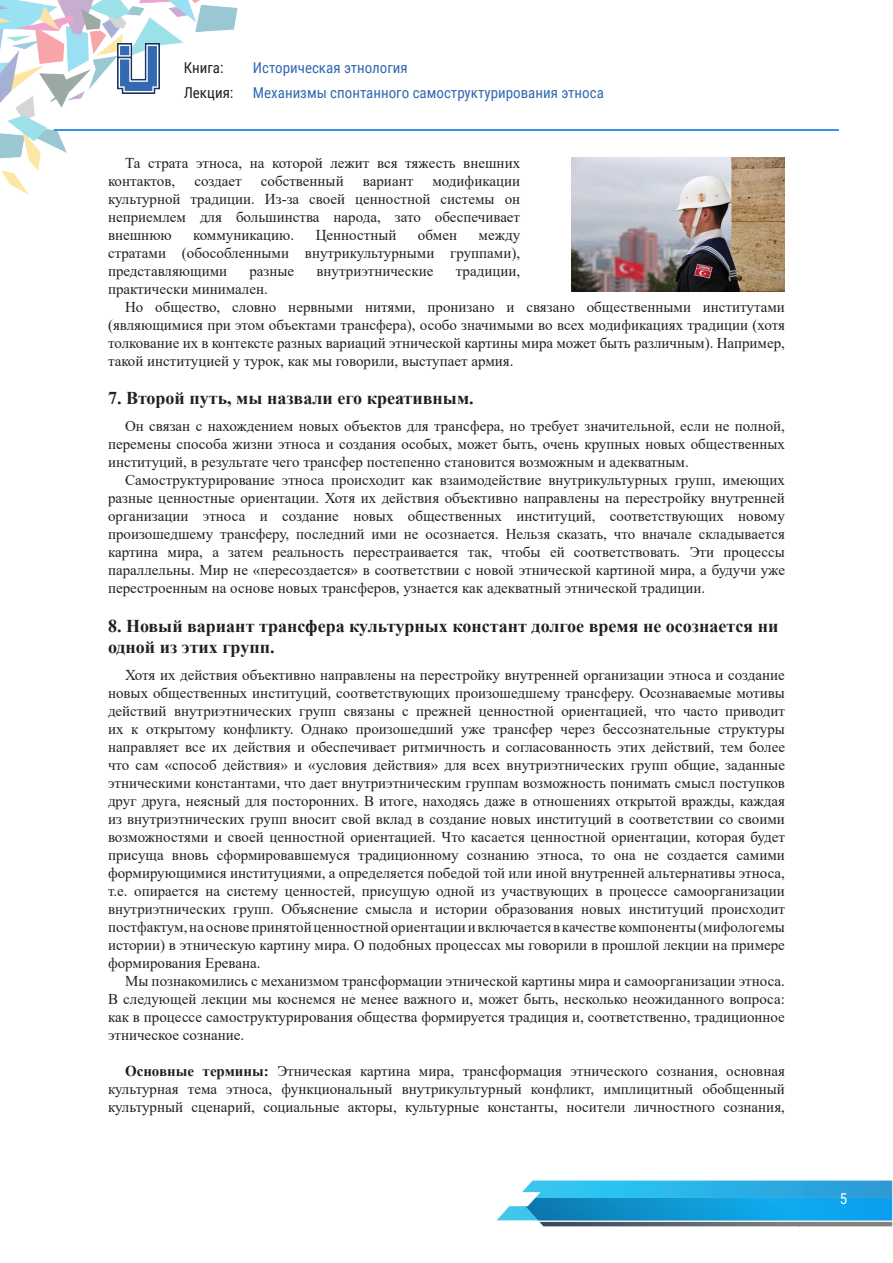
<style>
.page{position:relative;width:893px;height:1263px;background:#fff}
.page>*{position:absolute;margin:0;border:0;box-sizing:border-box;transform-origin:0 0}
.tema{font:700 18px/21.6px "Times New Roman";color:#231f20}
.t1{font:15px/18px "Times New Roman";color:#231f20;text-align:justify}
.t2{font:15px/25.5px "Roboto Condensed";color:#3269b1}
.t3{font:15px/25.5px "Roboto Condensed";color:#231f20}
.t4{font:15px "Roboto Condensed";color:#fff}
.s1{font-weight:700}
</style>
<div class="page">
<svg style="left:497px;top:1180px;width:395px;height:46px;background:#5bb6d9"></svg>
<img style="left:525px;top:1198px;width:367px;height:22px">
<img style="left:0;top:0;width:238px;height:195px">
<hr style="left:54px;top:129px;width:785px;height:2px;background:#3b91e8">
<img style="left:118px;top:44px;width:41px;height:49px">
<img style="left:571px;top:157px;width:214px;height:135px">
<p class="t3" style="left:184px;top:54px;width:51px">Книга:<br>Лекция:</p>
<p class="t2" style="left:253px;top:54px;width:352px">Историческая этнология<br>Механизмы спонтанного самоструктурирования этноса</p>
<p class="t1" style="left:108px;top:153px;width:414px;text-indent:17px">Та страта этноса, на которой лежит вся тяжесть внешних контактов,</p>
<p class="t1" style="left:108px;top:171px;width:414px;text-indent:324px">модификации культурной традиции. Из-за своей ценностной системы он неприемлем для большинства народа, зато обеспечивает внешнюю</p>
<p class="t1" style="left:194px;top:171px;width:49px">создает</p>
<p class="t1" style="left:261px;top:171px;width:84px">собственный</p>
<p class="t1" style="left:363px;top:171px;width:52px">вариант</p>
<p class="t1" style="left:193px;top:225px;width:103px">коммуникацию.</p>
<p class="t1" style="left:316px;top:225px;width:82px">Ценностный</p>
<p class="t1" style="left:418px;top:225px;width:41px">обмен</p>
<p class="t1" style="left:108px;top:225px;width:414px;text-indent:371px">между стратами (обособленными внутрикультурными группами), представляющими</p>
<p class="t1" style="left:249px;top:261px;width:46px">разные</p>
<p class="t1" style="left:316px;top:261px;width:119px">внутриэтнические</p>
<p class="t1" style="left:456px;top:261px;width:66px">традиции,</p>
<p class="t1" style="left:108px;top:279px;width:161px">практически минимален.</p>
<p class="t1" style="left:108px;top:297px;width:678px;text-indent:17px">Но общество, словно нервными нитями, пронизано и связано общественными институтами (являющимися при этом объектами трансфера), особо значимыми во всех модификациях традиции (хотя толкование их в контексте разных вариаций этнической картины мира может быть различным). Например, такой институцией у турок, как мы говорили, выступает армия.</p>
<p class="tema" style="left:108px;top:387px;width:367px">7. Второй путь, мы назвали его креативным.</p>
<p class="t1" style="left:108px;top:416px;width:678px;text-indent:17px">Он связан с нахождением новых объектов для трансфера, но требует значительной, если не полной, перемены способа жизни этноса и создания особых, может быть, очень крупных новых общественных институций, в результате чего трансфер постепенно становится возможным и адекватным.</p>
<p class="t1" style="left:108px;top:470px;width:678px;text-indent:17px">Самоструктурирование этноса происходит как взаимодействие внутрикультурных групп, имеющих разные ценностные ориентации. Хотя их действия объективно направлены на перестройку внутренней организации этноса и создание новых общественных институций, соответствующих новому произошедшему трансферу, последний ими не осознается. Нельзя сказать, что вначале складывается картина мира, а затем реальность перестраивается так, чтобы ей соответствовать. Эти процессы параллельны. Мир не «пересоздается» в соответствии с новой этнической картиной мира, а будучи уже перестроенным на основе новых трансферов, узнается как адекватный этнической традиции.</p>
<p class="tema" style="left:108px;top:614px;width:672px">8. Новый вариант трансфера культурных констант долгое время не осознается ни одной из этих групп.</p>
<p class="t1" style="left:108px;top:665px;width:678px;text-indent:17px">Хотя их действия объективно направлены на перестройку внутренней организации этноса и создание новых общественных институций, соответствующих произошедшему трансферу. Осознаваемые мотивы действий внутриэтнических групп связаны с прежней ценностной ориентацией, что часто приводит их к открытому конфликту. Однако произошедший уже трансфер через бессознательные структуры направляет все их действия и обеспечивает ритмичность и согласованность этих действий, тем более что сам «способ действия» и «условия действия» для всех внутриэтнических групп общие, заданные этническими константами, что дает внутриэтническим группам возможность понимать смысл поступков друг друга, неясный для посторонних. В итоге, находясь даже в отношениях открытой вражды, каждая из внутриэтнических групп вносит свой вклад в создание новых институций в соответствии со своими возможностями и своей ценностной ориентацией. Что касается ценностной ориентации, которая будет присуща вновь сформировавшемуся традиционному сознанию этноса, то она не создается самими формирующимися институциями, а определяется победой той или иной внутренней альтернативы этноса, т.е. опирается на систему ценностей, присущую одной из участвующих в процессе самоорганизации внутриэтнических групп. Объяснение смысла и истории образования новых институций происходит постфактум, на основе принятой ценностной ориентации и включается в качестве компоненты (мифологемы истории) в этническую картину мира. О подобных процессах мы говорили в прошлой лекции на примере формирования Еревана.</p>
<p class="t1" style="left:108px;top:971px;width:678px;text-indent:17px">Мы познакомились с механизмом трансформации этнической картины мира и самоорганизации этноса.<br>В следующей лекции мы коснемся не менее важного и, может быть, несколько неожиданного вопроса: как в процессе самоструктурирования общества формируется традиция и, соответственно, традиционное этническое сознание.</p>
<p class="t1" style="left:108px;top:1061px;width:678px;text-indent:17px"><span class="s1">Основные термины:</span> Этническая картина мира, трансформация этнического сознания, основная культурная тема этноса, функциональный внутрикультурный конфликт, имплицитный обобщенный культурный сценарий, социальные акторы, культурные константы, носители личностного сознания,</p>
<p class="t4" style="left:840px;top:1188px;width:9px">5</p>
</div>
